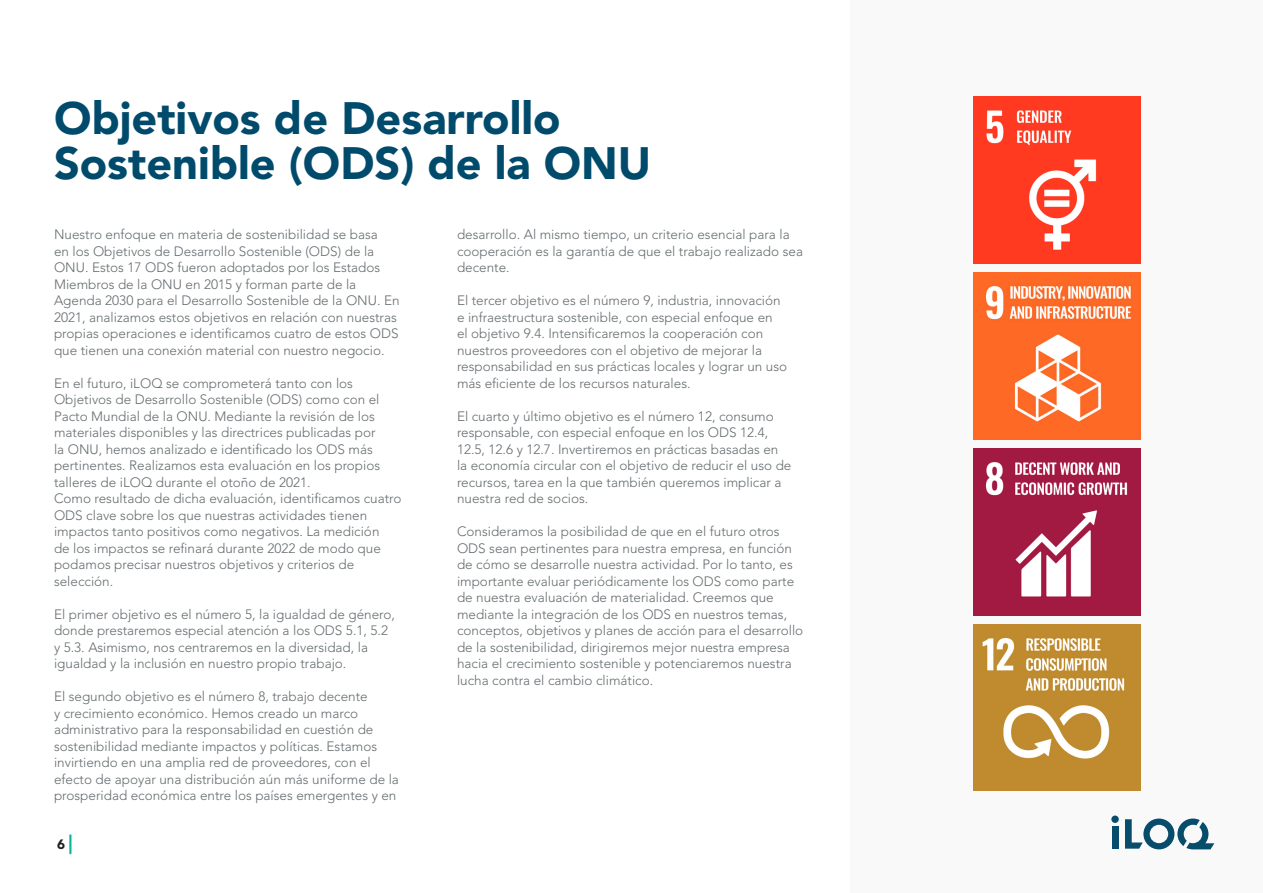
<style>
.page{position:relative;width:1263px;height:893px;background:#fff}
.page>*{position:absolute;margin:0;border:0;box-sizing:border-box;transform-origin:0 0}
.t1{font:900 45px/45px "Avenir LT Pro";color:#004b6c}
.t2{font:300 13.5px/16.5px "Avenir LT Pro";color:#656c6f}
.t3{font:900 13.5px "Avenir LT Pro";color:#231f20}
</style>
<div class="page">
<div style="left:850px;top:0;width:413px;height:893px;background:#f9f9fa"></div>
<div style="left:1112px;top:826px;width:6px;height:23px;background:#084c6c"></div>
<div style="left:1111px;top:815px;width:8px;height:8px;background:#084c6c;border-radius:50%"></div>
<svg style="left:1125px;top:818px;width:89px;height:31px"></svg>
<hr style="left:69px;top:834px;width:2px;height:20px;background:#0bb498">
<img style="left:973px;top:448px;width:167px;height:167px">
<img style="left:973px;top:273px;width:167px;height:166px">
<img style="left:973px;top:97px;width:167px;height:167px">
<img style="left:973px;top:624px;width:167px;height:167px">
<p class="t1" style="left:54px;top:96px;width:599px">Objetivos de Desarrollo<br>Sostenible (ODS) de la ONU</p>
<p class="t2" style="left:54px;top:226px;width:347px">Nuestro enfoque en materia de sostenibilidad se basa<br>en los Objetivos de Desarrollo Sostenible (ODS) de la ONU. Estos 17 ODS fueron adoptados por los Estados Miembros de la ONU en 2015 y forman parte de la Agenda 2030 para el Desarrollo Sostenible de la ONU. En 2021, analizamos estos objetivos en relación con nuestras propias operaciones e identificamos cuatro de estos ODS que tienen una conexión material con nuestro negocio.</p>
<p class="t2" style="left:54px;top:375px;width:328px">En el futuro, iLOQ se comprometerá tanto con los Objetivos de Desarrollo Sostenible (ODS) como con el Pacto Mundial de la ONU. Mediante la revisión de los materiales disponibles y las directrices publicadas por la ONU, hemos analizado e identificado los ODS más pertinentes. Realizamos esta evaluación en los propios talleres de iLOQ durante el otoño de 2021.</p>
<p class="t2" style="left:54px;top:490px;width:349px">Como resultado de dicha evaluación, identificamos cuatro ODS clave sobre los que nuestras actividades tienen impactos tanto positivos como negativos. La medición<br>de los impactos se refinará durante 2022 de modo que podamos precisar nuestros objetivos y criterios de selección.</p>
<p class="t2" style="left:54px;top:606px;width:342px">El primer objetivo es el número 5, la igualdad de género, donde prestaremos especial atención a los ODS 5.1, 5.2 y 5.3. Asimismo, nos centraremos en la diversidad, la igualdad y la inclusión en nuestro propio trabajo.</p>
<p class="t2" style="left:54px;top:688px;width:346px">El segundo objetivo es el número 8, trabajo decente<br>y crecimiento económico. Hemos creado un marco administrativo para la responsabilidad en cuestión de sostenibilidad mediante impactos y políticas. Estamos invirtiendo en una amplia red de proveedores, con el efecto de apoyar una distribución aún más uniforme de la prosperidad económica entre los países emergentes y en</p>
<p class="t3" style="left:57px;top:836px;width:9px">6</p>
<p class="t2" style="left:457px;top:226px;width:347px">desarrollo. Al mismo tiempo, un criterio esencial para la cooperación es la garantía de que el trabajo realizado sea decente.</p>
<p class="t2" style="left:457px;top:292px;width:332px">El tercer objetivo es el número 9, industria, innovación e infraestructura sostenible, con especial enfoque en<br>el objetivo 9.4. Intensificaremos la cooperación con nuestros proveedores con el objetivo de mejorar la responsabilidad en sus prácticas locales y lograr un uso más eficiente de los recursos naturales.</p>
<p class="t2" style="left:457px;top:408px;width:336px">El cuarto y último objetivo es el número 12, consumo responsable, con especial enfoque en los ODS 12.4, 12.5, 12.6 y 12.7. Invertiremos en prácticas basadas en la economía circular con el objetivo de reducir el uso de recursos, tarea en la que también queremos implicar a nuestra red de socios.</p>
<p class="t2" style="left:457px;top:523px;width:348px">Consideramos la posibilidad de que en el futuro otros ODS sean pertinentes para nuestra empresa, en función de cómo se desarrolle nuestra actividad. Por lo tanto, es importante evaluar periódicamente los ODS como parte de nuestra evaluación de materialidad. Creemos que mediante la integración de los ODS en nuestros temas, conceptos, objetivos y planes de acción para el desarrollo de la sostenibilidad, dirigiremos mejor nuestra empresa hacia el crecimiento sostenible y potenciaremos nuestra lucha contra el cambio climático.</p>
</div>
